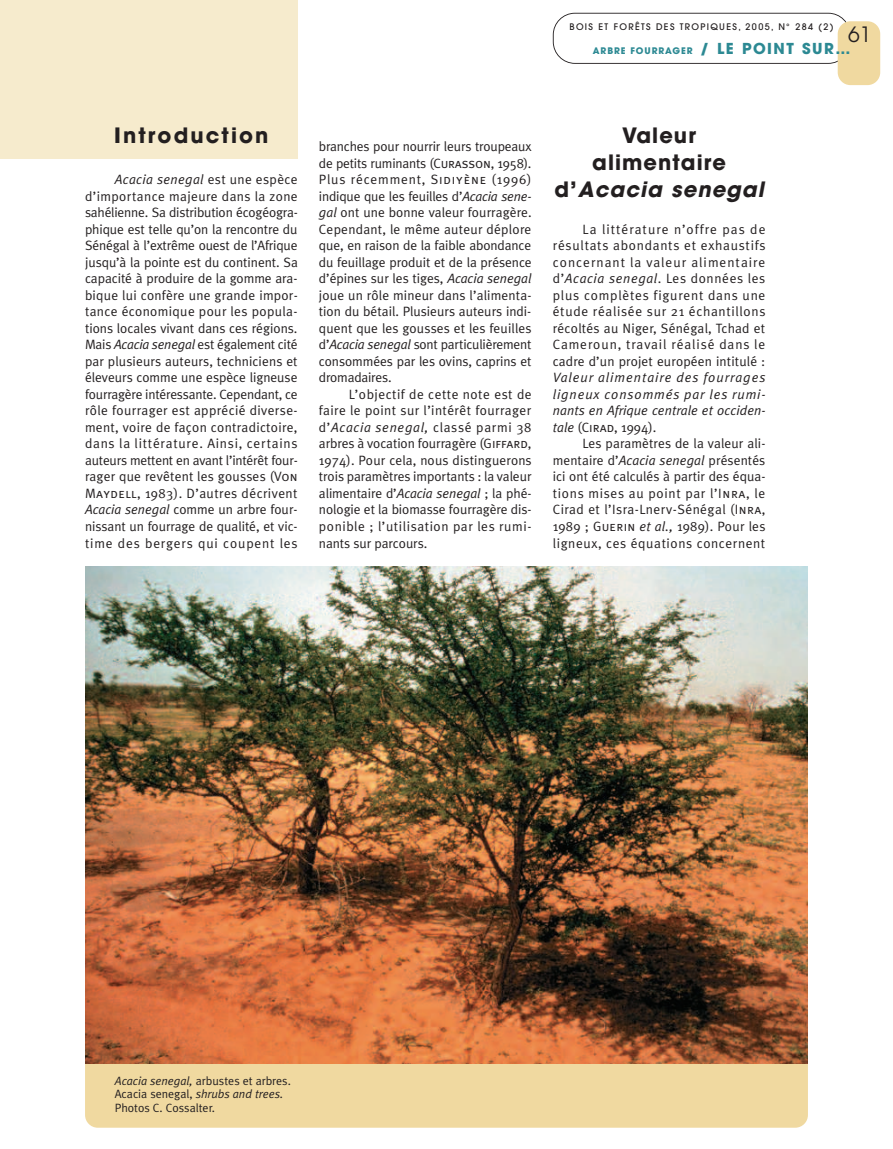
<style>
.page{position:relative;width:893px;height:1149px;background:#fff}
.page>*{position:absolute;margin:0;border:0;box-sizing:border-box;transform-origin:0 0}
.t1{font:700 21px/27px "Avant Garde";letter-spacing:.05em;color:#231f20;text-align:center}
.t2{font:700 21px "Avant Garde";letter-spacing:.1em;color:#231f20}
.t3{font:21px "Avant Garde";color:#231f20}
.t4{font:13.5px/16.5px "Meta Plus Normal";letter-spacing:.01em;color:#231f20;text-align:justify}
.t5{font:italic 13.5px/16.5px "Meta Plus Normal";letter-spacing:.005em;color:#231f20;text-align:justify}
.t6{font:12px/13.5px "Meta Plus Normal";color:#231f20}
.t7{font:500 9px "Avant Garde";letter-spacing:.15em;color:#231f20}
.t8{font:700 9px "Avant Garde";letter-spacing:.1em;color:#2c8993}
.s1{font-size:15px}
.s2{font-style:italic}
.s3{font-family:"Meta Plus Normal Caps"}
.s4{font-style:normal}
.s5{font-family:"Meta Plus Normal Caps";font-style:normal}
</style>
<div class="page">
<div style="left:0;top:0;width:298px;height:159px;background:#f6ebcd"></div>
<svg style="left:553px;top:13px;width:294px;height:51px"></svg>
<div style="left:838px;top:21px;width:42px;height:64px;background:#f0d9a0;border-radius:13px"></div>
<div style="left:85px;top:572px;width:723px;height:555px;background:#f0d9a0;border-radius:13px"></div>
<img style="left:85px;top:566px;width:723px;height:497px">
<p class="t7" style="left:569px;top:23px;width:266px">BOIS ET FORÊTS DES TROPIQUES, 2005, N° 284 (2)</p>
<h1 class="t3" style="left:848px;top:26px;width:25px">61</h1>
<p class="t8" style="left:593px;top:47px;width:259px">ARBRE FOURRAGER <span class="s1">/ LE POINT SUR…</span></p>
<h1 class="t2" style="left:114px;top:128px;width:156px">Introduction</h1>
<p class="t4" style="left:85px;top:171px;width:214px;text-indent:30px"><span class="s2">Acacia senegal</span> est une espèce d’importance majeure dans la zone sahélienne. Sa distribution écogéogra&shy;phique est telle qu’on la rencontre du Sénégal à l’extrême ouest de l’Afrique jusqu’à la pointe est du continent. Sa capacité à produire de la gomme ara&shy;bique lui confère une grande impor&shy;tance économique pour les popula&shy;tions locales vivant dans ces régions.<br>Mais <span class="s2">Acacia senegal</span> est également cité par plusieurs auteurs, techniciens et éleveurs comme une espèce ligneuse fourragère intéressante. Cependant, ce rôle fourrager est apprécié diverse&shy;ment, voire de façon contradictoire, dans la littérature. Ainsi, certains auteurs mettent en avant l’intérêt four&shy;rager que revêtent les gousses (<span class="s3">Von Maydell</span>, 1983). D’autres décrivent <span class="s2">Acacia senegal</span> comme un arbre four&shy;nissant un fourrage de qualité, et vic&shy;time des bergers qui coupent les</p>
<p class="t4" style="left:319px;top:138px;width:214px">branches pour nourrir leurs troupeaux de petits ruminants (<span class="s3">Curasson</span>, 1958).<br>Plus récemment, <span class="s3">Sidiyène (</span>1996) indique que les feuilles d’<span class="s2">Acacia sene&shy;gal</span> ont une bonne valeur fourragère.<br>Cependant, le même auteur déplore que, en raison de la faible abondance du feuillage produit et de la présence d’épines sur les tiges, <span class="s2">Acacia senegal </span>joue un rôle mineur dans l’alimenta&shy;tion du bétail. Plusieurs auteurs indi&shy;quent que les gousses et les feuilles d’<span class="s2">Acacia senegal</span> sont particulièrement consommées par les ovins, caprins et dromadaires.</p>
<p class="t4" style="left:319px;top:386px;width:214px;text-indent:30px">L’objectif de cette note est de faire le point sur l’intérêt fourrager d’<span class="s2">Acacia senegal,</span> classé parmi 38 arbres à vocation fourragère (<span class="s3">Giffard</span>, 1974). Pour cela, nous distinguerons trois paramètres importants : la valeur alimentaire d’<span class="s2">Acacia senegal</span> ; la phé&shy;nologie et la biomasse fourragère dis&shy;ponible ; l’utilisation par les rumi&shy;nants sur parcours.</p>
<h1 class="t1" style="left:554px;top:125px;width:211px">Valeur alimentaire d’<span class="s2">Acacia senegal</span></h1>
<p class="t4" style="left:553px;top:221px;width:214px;text-indent:30px">La littérature n’offre pas de résultats abondants et exhaustifs concernant la valeur alimentaire d’<span class="s2">Acacia senegal</span>. Les données les plus complètes figurent dans une étude réalisée sur 21 échantillons récoltés au Niger, Sénégal, Tchad et Cameroun, travail réalisé dans le cadre d’un projet européen intitulé :</p>
<p class="t5" style="left:553px;top:369px;width:214px">Valeur alimentaire des fourrages ligneux consommés par les rumi&shy;nants en Afrique centrale et occiden&shy;tale <span class="s4">(</span><span class="s5">Cirad,</span> <span class="s4">1994).</span></p>
<p class="t4" style="left:553px;top:435px;width:214px;text-indent:30px">Les paramètres de la valeur ali&shy;mentaire d’<span class="s2">Acacia senegal</span> présentés ici ont été calculés à partir des équa&shy;tions mises au point par l’<span class="s3">Inra</span>, le Cirad et l’Isra-Lnerv-Sénégal (<span class="s3">Inra</span>, 1989 ; <span class="s3">Guerin</span> <span class="s2">et al.,</span> 1989). Pour les ligneux, ces équations concernent</p>
<p class="t6" style="left:115px;top:1073px;width:178px"><span class="s2">Acacia senegal,</span> arbustes et arbres.<br>Acacia senegal, <span class="s2">shrubs and trees.<br></span>Photos C. Cossalter.</p>
</div>
